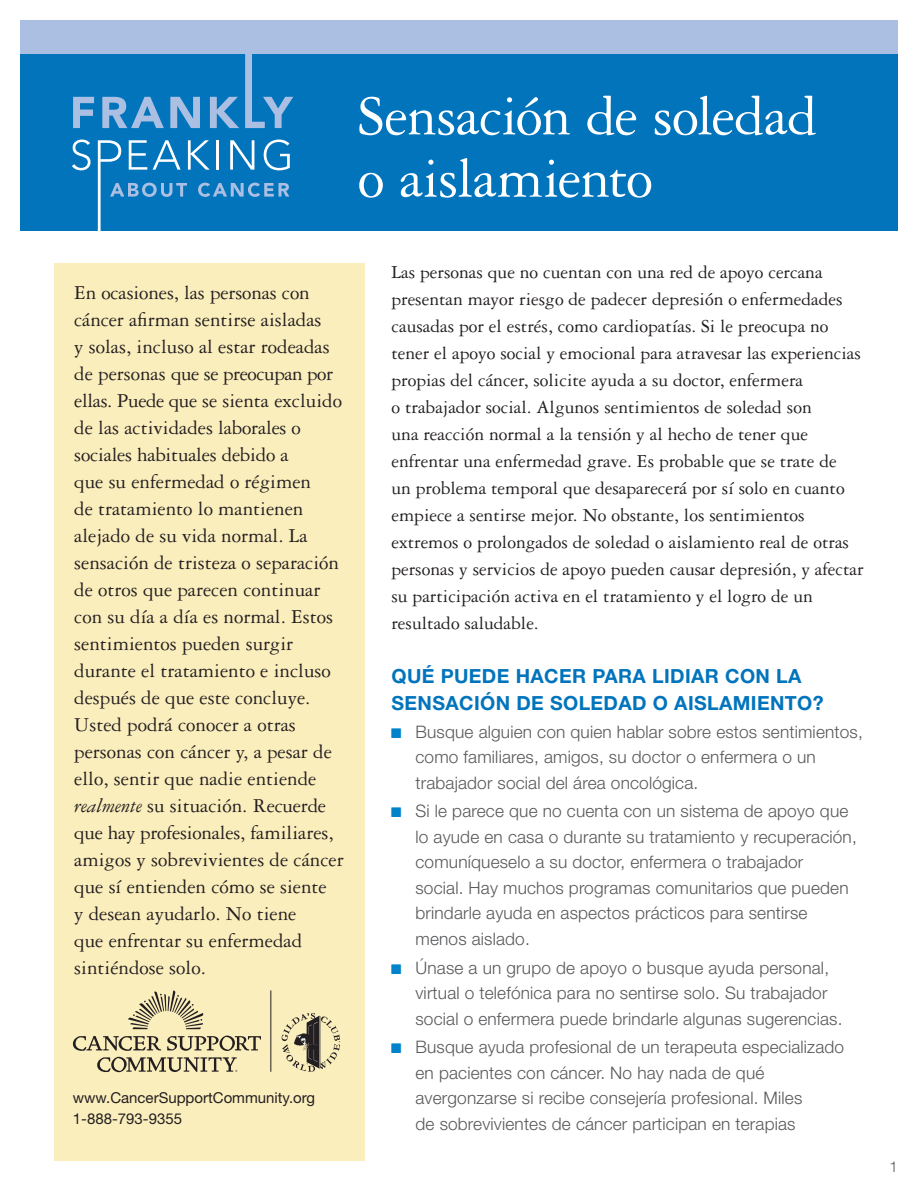
<style>
.page{position:relative;width:918px;height:1188px;background:#fff}
.page>*{position:absolute;margin:0;border:0;box-sizing:border-box;transform-origin:0 0}
.header_1{font:60px/62.2px "Garamond Three";letter-spacing:-.015em;color:#fff}
.intro___x-small{font:21px/27px "Garamond Three";color:#231f20}
.body_copy{font:19.5px/27px "Garamond Three";color:#231f20}
.subhead{font:700 19.5px/27px "Helvetica Neue LT Std";letter-spacing:.02em;color:#0174bc}
.t1{font:300 17.25px/25.5px "Helvetica Neue LT Std";letter-spacing:.01em;color:#57585a}
.t2{font:15px/21px "Helvetica Neue LT Std";color:#231f20}
.t3{font:300 15px "Helvetica Neue LT Std";color:#57585a}
.s1{font-style:italic}
</style>
<div class="page">
<div style="left:20px;top:53px;width:878px;height:178px;background:#0174bc"></div>
<div style="left:20px;top:20px;width:878px;height:34px;background:#abbfe2"></div>
<svg style="left:73px;top:97px;width:21px;height:31px"></svg>
<svg style="left:102px;top:97px;width:62px;height:31px"></svg>
<svg style="left:170px;top:97px;width:30px;height:31px"></svg>
<svg style="left:210px;top:97px;width:29px;height:31px"></svg>
<svg style="left:245px;top:54px;width:48px;height:74px"></svg>
<svg style="left:72px;top:140px;width:19px;height:30px"></svg>
<hr style="left:98px;top:140px;width:3px;height:94px;background:#fff">
<svg style="left:129px;top:140px;width:18px;height:30px"></svg>
<svg style="left:153px;top:140px;width:28px;height:30px"></svg>
<svg style="left:188px;top:140px;width:22px;height:30px"></svg>
<hr style="left:216px;top:140px;width:3px;height:30px;background:#fff">
<svg style="left:230px;top:140px;width:24px;height:30px"></svg>
<svg style="left:264px;top:140px;width:26px;height:30px"></svg>
<svg style="left:110px;top:183px;width:77px;height:14px"></svg>
<svg style="left:198px;top:183px;width:91px;height:14px"></svg>
<svg style="left:100px;top:140px;width:21px;height:22px"></svg>
<div style="left:54px;top:263px;width:310px;height:898px;background:#fbeebd"></div>
<svg style="left:282px;top:1013px;width:58px;height:59px"></svg>
<svg style="left:73px;top:1036px;width:188px;height:15px"></svg>
<svg style="left:128px;top:990px;width:76px;height:39px"></svg>
<svg style="left:97px;top:1057px;width:140px;height:15px"></svg>
<hr style="left:270px;top:990px;width:1px;height:82px;background:#231f20">
<p class="header_1" style="left:358px;top:85px;width:461px">Sensación de soledad o aislamiento</p>
<p class="intro___x-small" style="left:74px;top:280px;width:271px">En ocasiones, las personas con cáncer afirman sentirse aisladas<br>y solas, incluso al estar rodeadas de personas que se preocupan por ellas. Puede que se sienta excluido de las actividades laborales o sociales habituales debido a<br>que su enfermedad o régimen<br>de tratamiento lo mantienen alejado de su vida normal. La sensación de tristeza o separación de otros que parecen continuar con su día a día es normal. Estos sentimientos pueden surgir durante el tratamiento e incluso después de que este concluye.<br>Usted podrá conocer a otras personas con cáncer y, a pesar de ello, sentir que nadie entiende <span class="s1">realmente</span> su situación. Recuerde que hay profesionales, familiares, amigos y sobrevivientes de cáncer que sí entienden cómo se siente<br>y desean ayudarlo. No tiene<br>que enfrentar su enfermedad sintiéndose solo.</p>
<p class="t2" style="left:73px;top:1087px;width:244px">www.CancerSupportCommunity.org<br>1-888-793-9355</p>
<p class="body_copy" style="left:392px;top:259px;width:474px">Las personas que no cuentan con una red de apoyo cercana presentan mayor riesgo de padecer depresión o enfermedades causadas por el estrés, como cardiopatías. Si le preocupa no tener el apoyo social y emocional para atravesar las experiencias propias del cáncer, solicite ayuda a su doctor, enfermera<br>o trabajador social. Algunos sentimientos de soledad son<br>una reacción normal a la tensión y al hecho de tener que enfrentar una enfermedad grave. Es probable que se trate de<br>un problema temporal que desaparecerá por sí solo en cuanto empiece a sentirse mejor. No obstante, los sentimientos extremos o prolongados de soledad o aislamiento real de otras personas y servicios de apoyo pueden causar depresión, y afectar su participación activa en el tratamiento y el logro de un resultado saludable.</p>
<p class="subhead" style="left:392px;top:662px;width:434px">QUÉ PUEDE HACER PARA LIDIAR CON LA<br>SENSACIÓN DE SOLEDAD O AISLAMIENTO?</p>
<p class="t1" style="left:416px;top:718px;width:449px">Busque alguien con quien hablar sobre estos sentimientos, como familiares, amigos, su doctor o enfermera o un trabajador social del área oncológica.</p>
<p class="t1" style="left:416px;top:798px;width:443px">Si le parece que no cuenta con un sistema de apoyo que lo ayude en casa o durante su tratamiento y recuperación, comuníqueselo a su doctor, enfermera o trabajador<br>social. Hay muchos programas comunitarios que pueden brindarle ayuda en aspectos prácticos para sentirse menos aislado.</p>
<p class="t1" style="left:416px;top:954px;width:428px">Únase a un grupo de apoyo o busque ayuda personal, virtual o telefónica para no sentirse solo. Su trabajador social o enfermera puede brindarle algunas sugerencias.</p>
<p class="t1" style="left:416px;top:1034px;width:430px">Busque ayuda profesional de un terapeuta especializado en pacientes con cáncer. No hay nada de qué avergonzarse si recibe consejería profesional. Miles<br>de sobrevivientes de cáncer participan en terapias</p>
<p class="t3" style="left:889px;top:1157px;width:10px">1</p>
</div>
